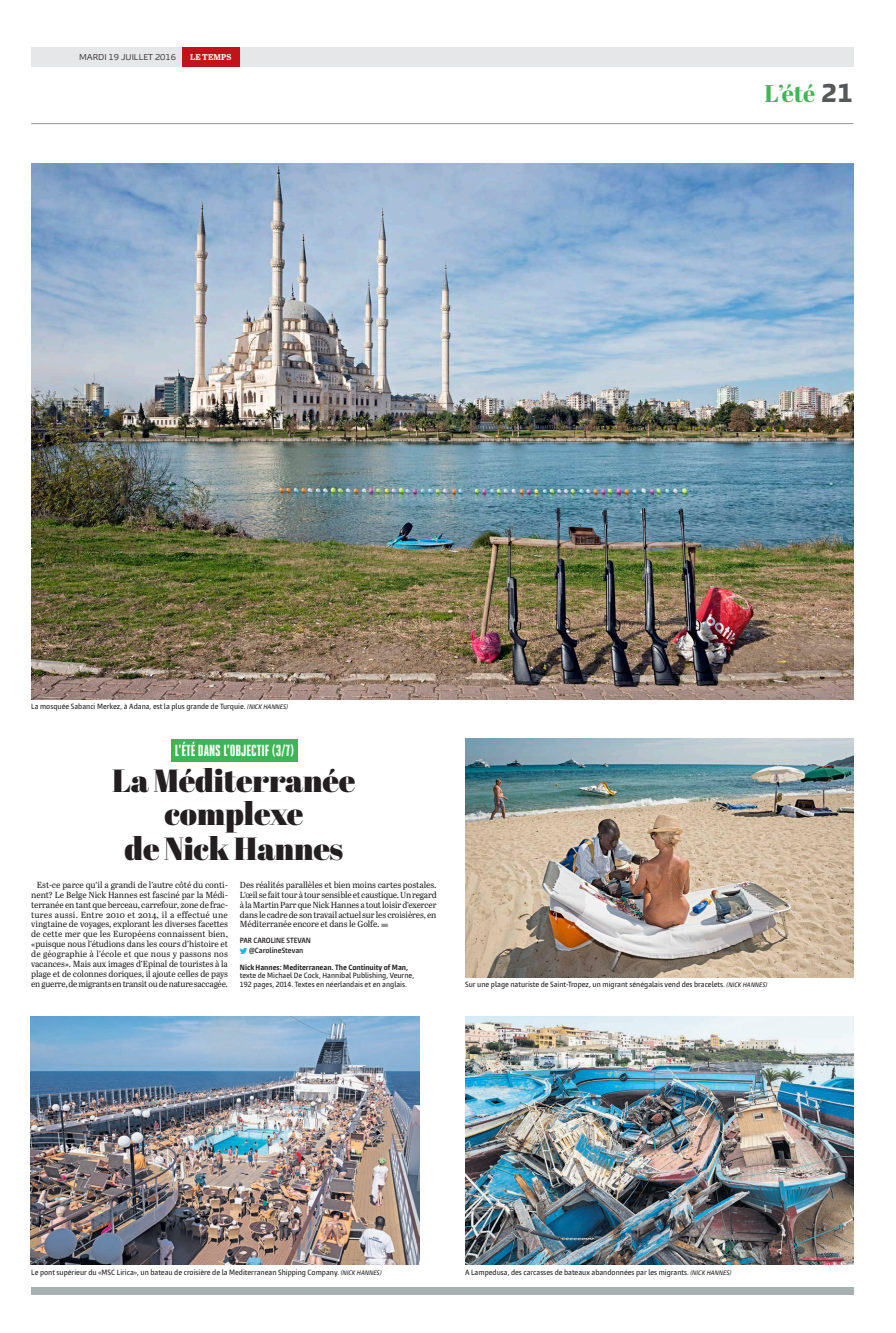
<style>
.page{position:relative;width:896px;height:1333px;background:#fff}
.page>*{position:absolute;margin:0;border:0;box-sizing:border-box;transform-origin:0 0}
.titre_LT_x04{font:900 32px/33px "Abril Display";color:#231f20;text-align:center}
.rubrique_LT_x01{font:800 24px "Abril Display";color:#3eb656}
.cabochon_LT_x03{font:800 16px "Heroic Condensed";letter-spacing:-.005em;color:#fff}
.texte_base_LT_x08{font:8.8px/9.9px "Abril Text";letter-spacing:-.02em;color:#231f20;text-align:justify}
.Date{font:700 8.4px "Abril Text";color:#fff}
.Date-2{font:7.8px "Burlingame Pro";color:#231f20}
.legende_LT_x11{font:500 condensed 7px/8.5px "Burlingame Pro";color:#231f20}
.legende_LT_x11-2{font:700 condensed 7px "Burlingame Pro";color:#231f20}
.texte_base_LT_x08-2{font:600 condensed 7px "Burlingame Pro";color:#231f20}
.signature_twitter_LT{font:600 condensed 7px "Burlingame Pro";color:#231f20}
.s1{font-family:"Burlingame Pro";color:#57585a}
.s2{font-style:italic;font-size:6px}
.s3{color:#939598}
.s4{font-family:"Le Temps Pictos";font-weight:400;font-stretch:normal;font-size:7.6px;color:#1fb0e6}
</style>
<div class="page">
<div style="left:31px;top:47px;width:822px;height:19px;background:#e6e7e9"></div>
<div style="left:182px;top:47px;width:58px;height:19px;background:#c4121a"></div>
<img style="left:31px;top:163px;width:822px;height:536px">
<img style="left:31px;top:1016px;width:388px;height:248px">
<div style="left:171px;top:739px;width:127px;height:22px;background:#3eb656"></div>
<img style="left:465px;top:1016px;width:388px;height:248px">
<img style="left:465px;top:738px;width:388px;height:239px">
<hr style="left:31px;top:123px;width:822px;height:1px;background:#939598">
<div style="left:31px;top:1287px;width:822px;height:7px;background:#a7afb1"></div>
<p class="Date-2" style="left:79px;top:52px;width:99px">MARDI 19 JUILLET 2016</p>
<p class="Date" style="left:190px;top:51px;width:43px">LE TEMPS</p>
<p class="rubrique_LT_x01" style="left:764px;top:77px;width:90px">L’été <span class="s1">21</span></p>
<p class="legende_LT_x11" style="left:31px;top:702px;width:258px">La mosquée Sabanci Merkez, à Adana, est la plus grande de Turquie. <span class="s2">(NICK HANNES)</span></p>
<p class="cabochon_LT_x03" style="left:175px;top:741px;width:121px">L’ÉTÉ DANS L’OBJECTIF (3/7)</p>
<p class="titre_LT_x04" style="left:112px;top:764px;width:244px">La Méditerranée complexe</p>
<p class="titre_LT_x04" style="left:125px;top:832px;width:220px">de Nick Hannes</p>
<p class="texte_base_LT_x08" style="left:31px;top:879px;width:198px;text-indent:6px">Est-ce parce qu’il a grandi de l’autre côté du conti&shy;nent? Le Belge Nick Hannes est fasciné par la Médi&shy;terranée en tant que berceau, carrefour, zone de frac&shy;tures aussi. Entre 2010 et 2014, il a effectué une vingtaine de voyages, explorant les diverses facettes de cette mer que les Européens connaissent bien, «puisque nous l’étudions dans les cours d’histoire et de géographie à l’école et que nous y passons nos vacances». Mais aux images d’Epinal de touristes à la plage et de colonnes doriques, il ajoute celles de pays en guerre, de migrants en transit ou de nature saccagée.</p>
<p class="texte_base_LT_x08" style="left:240px;top:879px;width:198px">Des réalités parallèles et bien moins cartes postales.<br>L’œil se fait tour à tour sensible et caustique. Un regard à la Martin Parr que Nick Hannes a tout loisir d’exercer dans le cadre de son travail actuel sur les croisières, en Méditerranée encore et dans le Golfe. <span class="s3">■</span></p>
<p class="texte_base_LT_x08-2" style="left:240px;top:936px;width:72px">PAR CAROLINE STEVAN</p>
<p class="signature_twitter_LT" style="left:240px;top:946px;width:65px"><span class="s4">t</span> @CarolineStevan</p>
<p class="legende_LT_x11-2" style="left:240px;top:962px;width:170px">Nick Hannes: Mediterranean. The Continuity of Man,</p>
<p class="legende_LT_x11" style="left:240px;top:971px;width:176px">texte de Michael De Cock, Hannibal Publishing, Veurne,<br>192 pages, 2014. Textes en néerlandais et en anglais.</p>
<p class="legende_LT_x11" style="left:465px;top:980px;width:304px">Sur une plage naturiste de Saint-Tropez, un migrant sénégalais vend des bracelets. <span class="s2">(NICK HANNES)</span></p>
<p class="legende_LT_x11" style="left:31px;top:1267px;width:352px">Le pont supérieur du «MSC Lirica», un bateau de croisière de la Mediterranean Shipping Company. <span class="s2">(NICK HANNES)</span></p>
<p class="legende_LT_x11" style="left:465px;top:1267px;width:268px">A Lampedusa, des carcasses de bateaux abandonnées par les migrants. <span class="s2">(NICK HANNES)</span></p>
</div>
